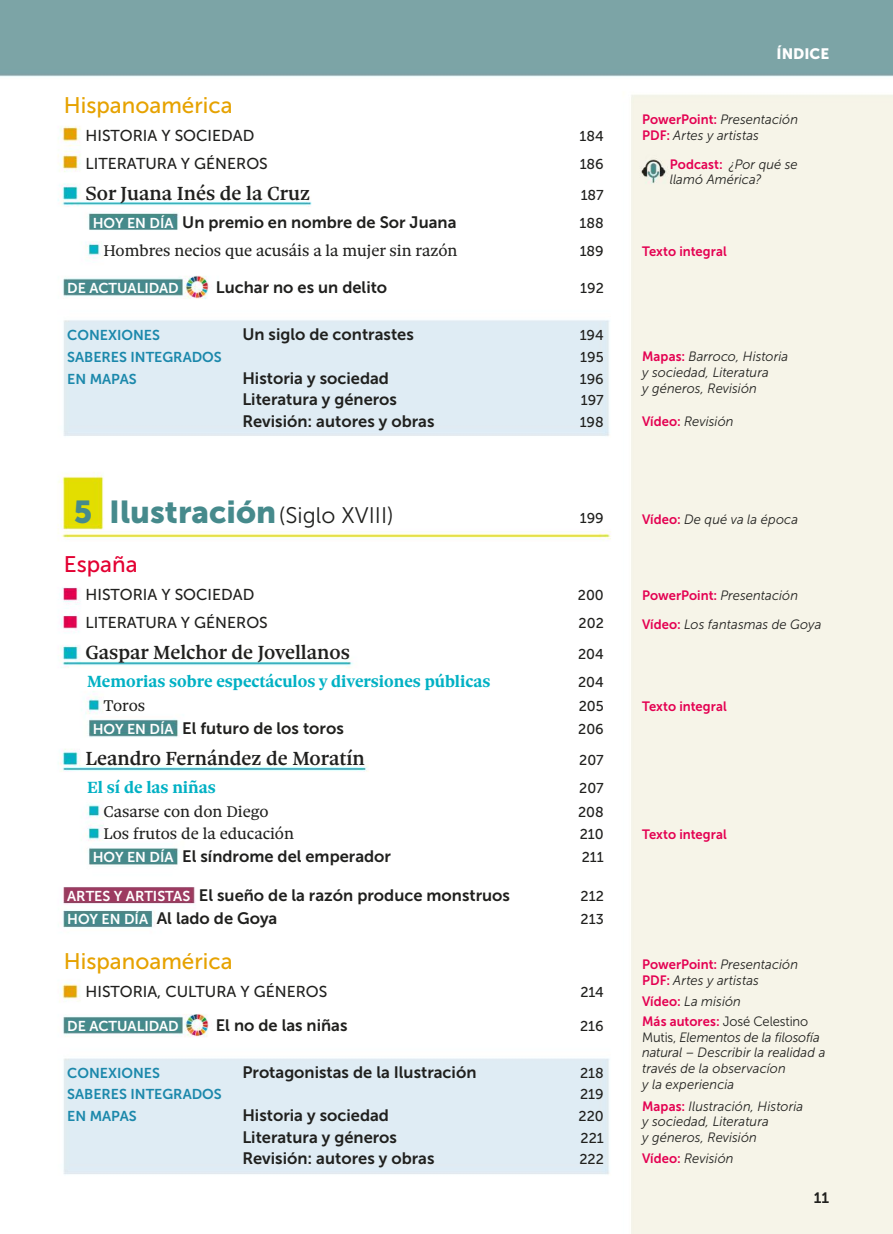
<style>
.page{position:relative;width:893px;height:1234px;background:#fff}
.page>*{position:absolute;margin:0;border:0;box-sizing:border-box;transform-origin:0 0}
.t1{font:31.5px "Museo Sans 900";color:#468a8c}
.t2{font:22.5px "Museo Sans 500";color:#e6a200}
.t3{font:22.5px "Museo Sans 500";color:#e30032}
.t4{font:500 20.25px "Sole Serif Text";color:#20201e}
.t5{font:700 17.25px "Sole Serif Text";color:#02b1c4}
.t6{font:16.5px "Museo Sans 700";color:#20201e}
.t7{font:16.5px "Sole Serif Text";color:#20201e}
.t8{font:15.75px "Museo Sans 500";color:#20201e}
.t9{font:15px "Museo Sans 900";color:#fff}
.t10{font:15px "Museo Sans 700";color:#20201e}
.t11{font:14.25px "Museo Sans 500";color:#20201e}
.t12{font:14.25px "Museo Sans 700";color:#1b88ab}
.t13{font:14.25px "Museo Sans 700";color:#fff}
.t14{font:italic 13.5px/15.8px "Museo Sans 300";letter-spacing:.005em;color:#20201e;scale:.96 1}
.t15{font:13.5px "Museo Sans 700";letter-spacing:.005em;color:#e40051;scale:.96 1}
.s1{font-size:14.25px;color:#fff}
.s2{font-family:"Museo Sans 300";font-size:22.5px;color:#20201e}
.s3{font-family:"Museo Sans 700";font-style:normal;color:#e40051}
.s4{font-style:normal}
</style>
<div class="page">
<img style="left:0;top:0;width:893px;height:1233px">
<h2 class="t2" style="left:64px;top:92px;width:170px">Hispanoamérica</h2>
<p class="t8" style="left:86px;top:126px;width:170px">HISTORIA Y SOCIEDAD</p>
<p class="t11" style="left:580px;top:127px;width:26px">184</p>
<p class="t8" style="left:86px;top:154px;width:184px">LITERATURA Y GÉNEROS</p>
<p class="t11" style="left:580px;top:155px;width:26px">186</p>
<h3 class="t4" style="left:85px;top:185px;width:226px">Sor Juana Inés de la Cruz</h3>
<p class="t11" style="left:581px;top:186px;width:25px">187</p>
<p class="t6" style="left:93px;top:216px;width:365px"><span class="s1">HOY EN DÍA</span> Un premio en nombre de Sor Juana</p>
<p class="t11" style="left:580px;top:214px;width:26px">188</p>
<p class="t7" style="left:103px;top:244px;width:355px">Hombres necios que acusáis a la mujer sin razón</p>
<p class="t11" style="left:580px;top:242px;width:26px">189</p>
<p class="t13" style="left:67px;top:283px;width:113px">DE ACTUALIDAD</p>
<p class="t6" style="left:216px;top:281px;width:173px">Luchar no es un delito</p>
<p class="t11" style="left:580px;top:280px;width:25px">192</p>
<p class="t12" style="left:67px;top:330px;width:94px">CONEXIONES</p>
<p class="t6" style="left:242px;top:328px;width:173px">Un siglo de contrastes</p>
<p class="t11" style="left:580px;top:327px;width:26px">194</p>
<p class="t12" style="left:67px;top:352px;width:156px">SABERES INTEGRADOS</p>
<p class="t11" style="left:580px;top:348px;width:25px">195</p>
<p class="t12" style="left:67px;top:373px;width:71px">EN MAPAS</p>
<p class="t6" style="left:242px;top:372px;width:148px">Historia y sociedad</p>
<p class="t11" style="left:580px;top:370px;width:26px">196</p>
<p class="t6" style="left:242px;top:393px;width:156px">Literatura y géneros</p>
<p class="t11" style="left:581px;top:392px;width:25px">197</p>
<p class="t6" style="left:242px;top:415px;width:194px">Revisión: autores y obras</p>
<p class="t11" style="left:580px;top:413px;width:26px">198</p>
<h1 class="t1" style="left:74px;top:493px;width:321px">5 Ilustración<span class="s2">(Siglo XVIII)</span></h1>
<p class="t11" style="left:580px;top:509px;width:26px">199</p>
<h2 class="t3" style="left:64px;top:551px;width:75px">España</h2>
<p class="t8" style="left:86px;top:585px;width:170px">HISTORIA Y SOCIEDAD</p>
<p class="t11" style="left:578px;top:586px;width:27px">200</p>
<p class="t8" style="left:86px;top:613px;width:184px">LITERATURA Y GÉNEROS</p>
<p class="t11" style="left:579px;top:614px;width:27px">202</p>
<h3 class="t4" style="left:85px;top:644px;width:266px">Gaspar Melchor de Jovellanos</h3>
<p class="t11" style="left:578px;top:645px;width:27px">204</p>
<p class="t5" style="left:87px;top:675px;width:405px">Memorias sobre espectáculos y diversiones públicas</p>
<p class="t11" style="left:578px;top:673px;width:27px">204</p>
<p class="t7" style="left:103px;top:699px;width:43px">Toros</p>
<p class="t11" style="left:579px;top:697px;width:27px">205</p>
<p class="t6" style="left:93px;top:721px;width:253px"><span class="s1">HOY EN DÍA</span> El futuro de los toros</p>
<p class="t11" style="left:578px;top:720px;width:27px">206</p>
<h3 class="t4" style="left:85px;top:750px;width:281px">Leandro Fernández de Moratín</h3>
<p class="t11" style="left:579px;top:751px;width:26px">207</p>
<p class="t5" style="left:87px;top:780px;width:130px">El sí de las niñas</p>
<p class="t11" style="left:579px;top:779px;width:26px">207</p>
<p class="t7" style="left:103px;top:804px;width:167px">Casarse con don Diego</p>
<p class="t11" style="left:578px;top:803px;width:27px">208</p>
<p class="t7" style="left:103px;top:827px;width:192px">Los frutos de la educación</p>
<p class="t11" style="left:580px;top:825px;width:26px">210</p>
<p class="t6" style="left:93px;top:850px;width:300px"><span class="s1">HOY EN DÍA</span> El síndrome del emperador</p>
<p class="t11" style="left:582px;top:848px;width:24px">211</p>
<p class="t6" style="left:67px;top:888px;width:444px"><span class="s1">ARTES Y ARTISTAS</span> El sueño de la razón produce monstruos</p>
<p class="t11" style="left:581px;top:887px;width:25px">212</p>
<p class="t6" style="left:67px;top:912px;width:212px"><span class="s1">HOY EN DÍA</span> Al lado de Goya</p>
<p class="t11" style="left:581px;top:910px;width:25px">213</p>
<h2 class="t2" style="left:64px;top:948px;width:170px">Hispanoamérica</h2>
<p class="t8" style="left:86px;top:982px;width:243px">HISTORIA, CULTURA Y GÉNEROS</p>
<p class="t11" style="left:580px;top:983px;width:25px">214</p>
<p class="t13" style="left:67px;top:1020px;width:113px">DE ACTUALIDAD</p>
<p class="t6" style="left:216px;top:1018px;width:133px">El no de las niñas</p>
<p class="t11" style="left:580px;top:1017px;width:25px">216</p>
<p class="t12" style="left:67px;top:1067px;width:94px">CONEXIONES</p>
<p class="t6" style="left:242px;top:1065px;width:236px">Protagonistas de la Ilustración</p>
<p class="t11" style="left:580px;top:1064px;width:25px">218</p>
<p class="t12" style="left:67px;top:1088px;width:156px">SABERES INTEGRADOS</p>
<p class="t11" style="left:580px;top:1085px;width:25px">219</p>
<p class="t12" style="left:67px;top:1110px;width:71px">EN MAPAS</p>
<p class="t6" style="left:242px;top:1109px;width:148px">Historia y sociedad</p>
<p class="t11" style="left:579px;top:1107px;width:27px">220</p>
<p class="t6" style="left:242px;top:1130px;width:156px">Literatura y géneros</p>
<p class="t11" style="left:581px;top:1129px;width:25px">221</p>
<p class="t6" style="left:242px;top:1152px;width:194px">Revisión: autores y obras</p>
<p class="t11" style="left:579px;top:1150px;width:26px">222</p>
<p class="t9" style="left:776px;top:45px;width:54px">ÍNDICE</p>
<p class="t14" style="left:642px;top:113px;width:164px"><span class="s3">PowerPoint:</span> Presentación<br><span class="s3">PDF:</span> Artes y artistas</p>
<p class="t14" style="left:670px;top:157px;width:135px"><span class="s3">Podcast:</span> ¿Por qué se llamó América?</p>
<p class="t15" style="left:642px;top:246px;width:90px">Texto integral</p>
<p class="t14" style="left:642px;top:350px;width:154px"><span class="s3">Mapas:</span> Barroco, Historia y sociedad, Literatura<br>y géneros, Revisión</p>
<p class="t14" style="left:642px;top:414px;width:97px"><span class="s3">Vídeo:</span> Revisión</p>
<p class="t14" style="left:642px;top:512px;width:164px"><span class="s3">Vídeo:</span> De qué va la época</p>
<p class="t14" style="left:642px;top:582px;width:188px;line-height:28.7px"><span class="s3">PowerPoint:</span> Presentación<br><span class="s3">Vídeo:</span> Los fantasmas de Goya</p>
<p class="t15" style="left:642px;top:701px;width:90px">Texto integral</p>
<p class="t15" style="left:642px;top:829px;width:90px">Texto integral</p>
<p class="t14" style="left:642px;top:957px;width:164px"><span class="s3">PowerPoint:</span> Presentación<br><span class="s3">PDF:</span> Artes y artistas</p>
<p class="t14" style="left:642px;top:1014px;width:192px"><span class="s3">Más autores:</span> <span class="s4">José Celestino<br>Mutis,</span> Elementos de la filosofía natural – Describir la realidad a través de la observacíon<br>y la experiencia</p>
<p class="t14" style="left:642px;top:1098px;width:169px"><span class="s3">Mapas:</span> Ilustración, Historia y sociedad, Literatura<br>y géneros, Revisión</p>
<p class="t14" style="left:642px;top:1151px;width:97px"><span class="s3">Vídeo:</span> Revisión</p>
<p class="t14" style="left:642px;top:994px;width:104px"><span class="s3">Vídeo:</span> La misión</p>
<p class="t10" style="left:814px;top:1192px;width:17px">11</p>
</div>
